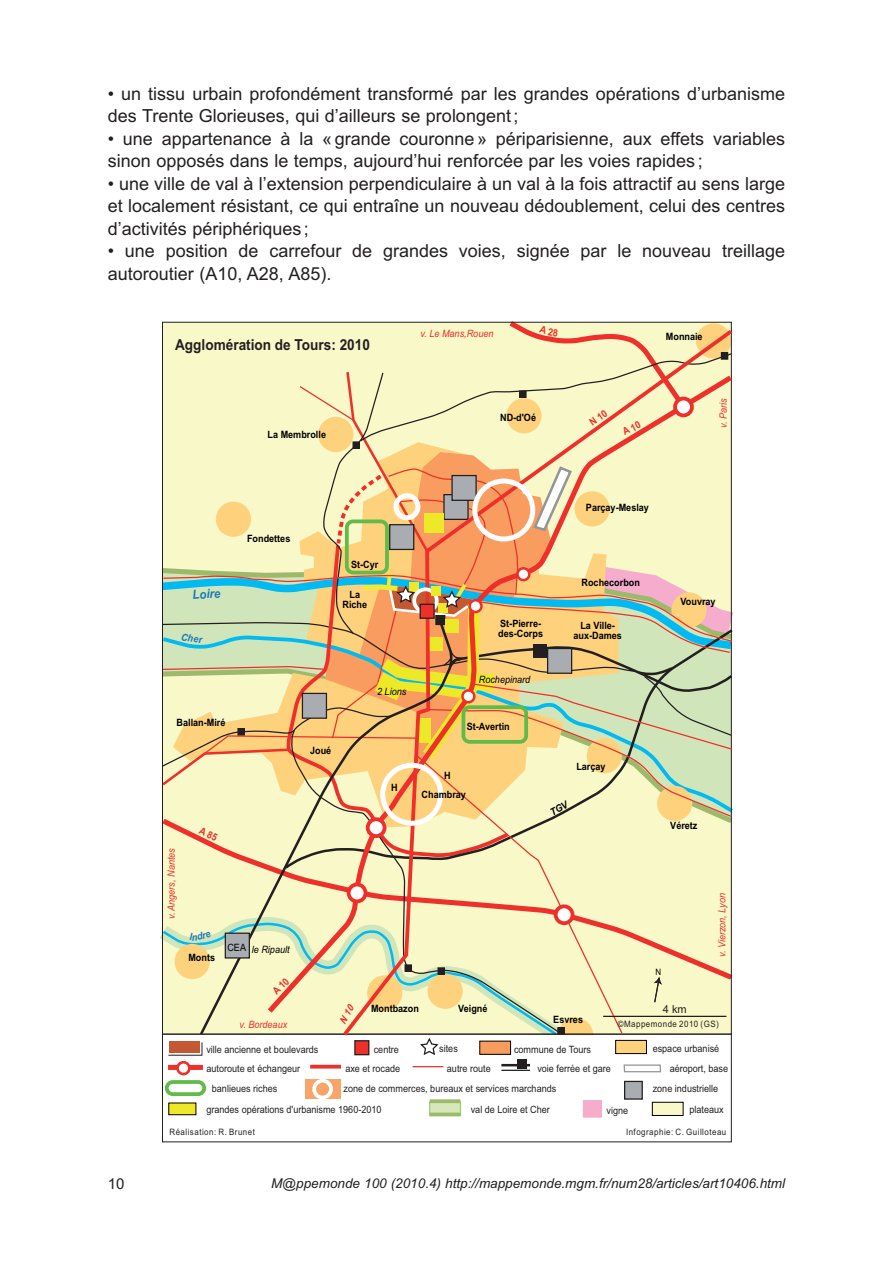
<style>
.page{position:relative;width:893px;height:1263px;background:#fff}
.page>*{position:absolute;margin:0;border:0;box-sizing:border-box;transform-origin:0 0}
.t1{font:18px/22.5px "Arial";color:#231f20}
.t2{font:700 15.15px "Arial";color:#231f20;scale:.9 1}
.t3{font:15px "Arial";color:#231f20}
.t4{font:italic 13.5px "Arial";color:#231f20}
.t5{font:10.95px "Arial";color:#231f20}
.t6{font:10.05px/20px "Arial";color:#231f20;scale:.9 1}
.t7{font:700 10.05px/10.1px "Arial";color:#000;text-align:center;scale:.9 1}
.t8{font:italic 10.05px "Arial";color:#ee2f2a;scale:.9 1}
.t9{font:italic 10.05px "Arial";color:#000;scale:.9 1}
.t10{font:10.05px "Arial";color:#000;scale:.9 1}
.t11{font:8.85px "Arial";letter-spacing:.06em;color:#231f20;scale:.9 1}
.t12{font:8.85px "Arial";color:#000;scale:.9 1}
</style>
<div class="page">
<div style="left:164px;top:984px;width:34px;height:48px;background:#f9f8c8"></div>
<svg style="left:160px;top:818px;width:38px;height:166px;background:#ece8c0"></svg>
<div style="left:175px;top:944px;width:35px;height:35px;background:#fed27d;border-radius:50%"></div>
<div style="left:355px;top:1041px;width:14px;height:14px;background:#ee2f2a"></div>
<div style="left:354px;top:1040px;width:15px;height:15px;border:1px solid #231f20"></div>
<div style="left:169px;top:1041px;width:31px;height:12px;background:#c35833"></div>
<div style="left:430px;top:1102px;width:30px;height:13px;background:#d6e8ba"></div>
<div style="left:429px;top:1101px;width:32px;height:15px;border:1px solid #99ce78"></div>
<div style="left:652px;top:1102px;width:31px;height:13px;background:#f9f8c8"></div>
<div style="left:652px;top:1102px;width:31px;height:14px;border:1px solid #000"></div>
<div style="left:480px;top:1041px;width:31px;height:13px;background:#f89d5f"></div>
<div style="left:479px;top:1041px;width:32px;height:14px;border:1px solid #000"></div>
<div style="left:616px;top:1040px;width:30px;height:13px;background:#fed27d"></div>
<div style="left:615px;top:1040px;width:32px;height:14px;border:1px solid #000"></div>
<div style="left:168px;top:1065px;width:35px;height:5px;background:#ee2f2a"></div>
<hr style="left:310px;top:1065px;width:31px;height:3px;background:#ee2f2a">
<hr style="left:413px;top:1066px;width:30px;height:1px;background:#ee2f2a">
<hr style="left:501px;top:1064px;width:29px;height:2px;background:#231f20">
<svg style="left:501px;top:1070px;width:29px;height:1px"></svg>
<div style="left:178px;top:1062px;width:11px;height:12px;background:#fff;border-radius:50%"></div>
<div style="left:176px;top:1061px;width:15px;height:14px;border:3px solid #ee2f2a;border-radius:50%"></div>
<div style="left:625px;top:1081px;width:17px;height:18px;background:#a9acb0"></div>
<div style="left:624px;top:1081px;width:19px;height:19px;border:1px solid #231f20"></div>
<div style="left:305px;top:1079px;width:35px;height:20px;background:#f9a569"></div>
<div style="left:312px;top:1079px;width:21px;height:20px;border:4px solid #fff;border-radius:50%"></div>
<div style="left:517px;top:1059px;width:10px;height:9px;background:#231f20"></div>
<div style="left:624px;top:1064px;width:37px;height:8px;border:1px solid #939598"></div>
<svg style="left:455px;top:818px;width:277px;height:222px;background:#f2edc0"></svg>
<svg style="left:198px;top:818px;width:257px;height:218px;background:#ebe1b6"></svg>
<div style="left:225px;top:933px;width:24px;height:25px;background:#a9acb0"></div>
<div style="left:225px;top:932px;width:25px;height:26px;border:1px solid #231f20"></div>
<div style="left:349px;top:884px;width:16px;height:17px;background:#fff;border-radius:50%"></div>
<div style="left:347px;top:883px;width:20px;height:20px;border:4px solid #ee2f2a;border-radius:50%"></div>
<div style="left:556px;top:906px;width:17px;height:17px;background:#fff;border-radius:50%"></div>
<div style="left:554px;top:904px;width:20px;height:21px;border:4px solid #ee2f2a;border-radius:50%"></div>
<div style="left:368px;top:819px;width:17px;height:17px;background:#fff;border-radius:50%"></div>
<div style="left:366px;top:817px;width:20px;height:21px;border:4px solid #ee2f2a;border-radius:50%"></div>
<div style="left:169px;top:1103px;width:27px;height:12px;background:#ede929"></div>
<div style="left:168px;top:1103px;width:28px;height:12px;border:1px solid #000"></div>
<svg style="left:430px;top:1099px;width:30px;height:4px"></svg>
<svg style="left:430px;top:1112px;width:30px;height:4px"></svg>
<div style="left:583px;top:1100px;width:19px;height:18px;background:#f5accd"></div>
<svg style="left:420px;top:1037px;width:19px;height:18px"></svg>
<svg style="left:168px;top:1042px;width:35px;height:14px"></svg>
<div style="left:542px;top:1035px;width:18px;height:6px;background:#fff"></div>
<div style="left:165px;top:1080px;width:41px;height:16px;border:4px solid #61bb49;border-radius:6px"></div>
<svg style="left:198px;top:827px;width:20px;height:14px"></svg>
<svg style="left:272px;top:977px;width:18px;height:18px"></svg>
<svg style="left:340px;top:1003px;width:14px;height:21px"></svg>
<svg style="left:162px;top:321px;width:571px;height:497px;background:#e7d6a4"></svg>
<svg style="left:190px;top:931px;width:21px;height:9px"></svg>
<p class="t1" style="left:108px;top:82px;width:679px">• un tissu urbain profondément transformé par les grandes opérations d’urbanisme des Trente Glorieuses, qui d’ailleurs se prolongent ;</p>
<p class="t1" style="left:108px;top:127px;width:679px">• une appartenance à la « grande couronne » périparisienne, aux effets variables sinon opposés dans le temps, aujourd’hui renforcée par les voies rapides ;</p>
<p class="t1" style="left:108px;top:172px;width:679px;text-align:justify">• une ville de val à l’extension perpendiculaire à un val à la fois attractif au sens large et localement résistant, ce qui entraîne un nouveau dédoublement, celui des centres d’activités périphériques ;</p>
<p class="t1" style="left:108px;top:240px;width:679px">• une position de carrefour de grandes voies, signée par le nouveau treillage autoroutier (A10, A28, A85).</p>
<p class="t2" style="left:175px;top:335px;width:218px">Agglomération de Tours: 2010</p>
<p class="t7" style="left:268px;top:430px;width:66px">La Membrolle</p>
<p class="t8" style="left:420px;top:326px;width:83px">v. Le Mans,Rouen</p>
<p class="t7" style="left:500px;top:412px;width:41px">ND-d'Oé</p>
<p class="t7" style="left:666px;top:332px;width:42px">Monnaie</p>
<p class="t8" style="left:717px;top:428px;width:34px;rotate:-90deg">v. Paris</p>
<p class="t7" style="left:247px;top:533px;width:50px">Fondettes</p>
<p class="t7" style="left:177px;top:717px;width:56px">Ballan-Miré</p>
<p class="t8" style="left:165px;top:919px;width:80px;rotate:-90deg">v. Angers, Nantes</p>
<p class="t7" style="left:188px;top:953px;width:31px">Monts</p>
<p class="t10" style="left:227px;top:940px;width:22px">CEA</p>
<p class="t9" style="left:252px;top:943px;width:44px">le Ripault</p>
<p class="t8" style="left:240px;top:1018px;width:55px">v. Bordeaux</p>
<p class="t7" style="left:351px;top:560px;width:32px">St-Cyr</p>
<p class="t7" style="left:343px;top:590px;width:29px">La<br>Riche</p>
<p class="t7" style="left:310px;top:745px;width:25px">Joué</p>
<p class="t9" style="left:377px;top:685px;width:34px">2 Lions</p>
<p class="t7" style="left:391px;top:782px;width:9px">H</p>
<p class="t7" style="left:498px;top:618px;width:51px;text-align:left">St-Pierre&shy;des-Corps</p>
<p class="t9" style="left:479px;top:672px;width:59px">Rochepinard</p>
<p class="t7" style="left:444px;top:770px;width:9px">H</p>
<p class="t7" style="left:467px;top:722px;width:49px">St-Avertin</p>
<p class="t7" style="left:422px;top:789px;width:51px">Chambray</p>
<p class="t7" style="left:586px;top:502px;width:72px">Parçay-Meslay</p>
<p class="t7" style="left:581px;top:578px;width:66px">Rochecorbon</p>
<p class="t7" style="left:573px;top:621px;width:55px">La Ville&shy;aux-Dames</p>
<p class="t7" style="left:681px;top:597px;width:41px">Vouvray</p>
<p class="t7" style="left:576px;top:761px;width:34px">Larçay</p>
<p class="t7" style="left:670px;top:821px;width:32px">Véretz</p>
<p class="t7" style="left:371px;top:1003px;width:55px">Montbazon</p>
<p class="t7" style="left:458px;top:1003px;width:34px">Veigné</p>
<p class="t7" style="left:553px;top:1014px;width:35px">Esvres</p>
<p class="t12" style="left:655px;top:966px;width:8px">N</p>
<p class="t5" style="left:663px;top:1002px;width:25px">4 km</p>
<p class="t8" style="left:715px;top:957px;width:73px;rotate:-90deg">v. Vierzon, Lyon</p>
<p class="t11" style="left:618px;top:1018px;width:114px">©Mappemonde 2010 (GS)</p>
<p class="t6" style="left:206px;top:1039px;width:126px">ville ancienne et boulevards</p>
<p class="t6" style="left:374px;top:1039px;width:30px">centre</p>
<p class="t6" style="left:514px;top:1039px;width:87px">commune de Tours</p>
<p class="t6" style="left:653px;top:1039px;width:75px">espace urbanisé</p>
<p class="t6" style="left:206px;top:1058px;width:106px">autoroute et échangeur</p>
<p class="t6" style="left:345px;top:1058px;width:63px">axe et rocade</p>
<p class="t6" style="left:447px;top:1058px;width:50px">autre route</p>
<p class="t6" style="left:439px;top:1039px;width:22px">sites</p>
<p class="t6" style="left:344px;top:1058px;width:299px;text-indent:194px">voie ferrée et gare zone de commerces, bureaux et services marchands</p>
<p class="t6" style="left:670px;top:1059px;width:66px">aéroport, base</p>
<p class="t6" style="left:212px;top:1078px;width:74px">banlieues riches</p>
<p class="t6" style="left:653px;top:1078px;width:74px">zone industrielle</p>
<p class="t6" style="left:206px;top:1099px;width:196px">grandes opérations d'urbanisme 1960-2010</p>
<p class="t6" style="left:471px;top:1099px;width:89px">val de Loire et Cher</p>
<p class="t6" style="left:689px;top:1099px;width:40px">plateaux</p>
<p class="t6" style="left:606px;top:1100px;width:26px">vigne</p>
<p class="t11" style="left:169px;top:1126px;width:97px">Réalisation: R. Brunet</p>
<p class="t11" style="left:626px;top:1126px;width:113px">Infographie: C. Guilloteau</p>
<p class="t3" style="left:108px;top:1175px;width:18px">10</p>
<p class="t4" style="left:271px;top:1175px;width:515px">M@ppemonde 100 (2010.4) http://mappemonde.mgm.fr/num28/articles/art10406.html</p>
</div>
